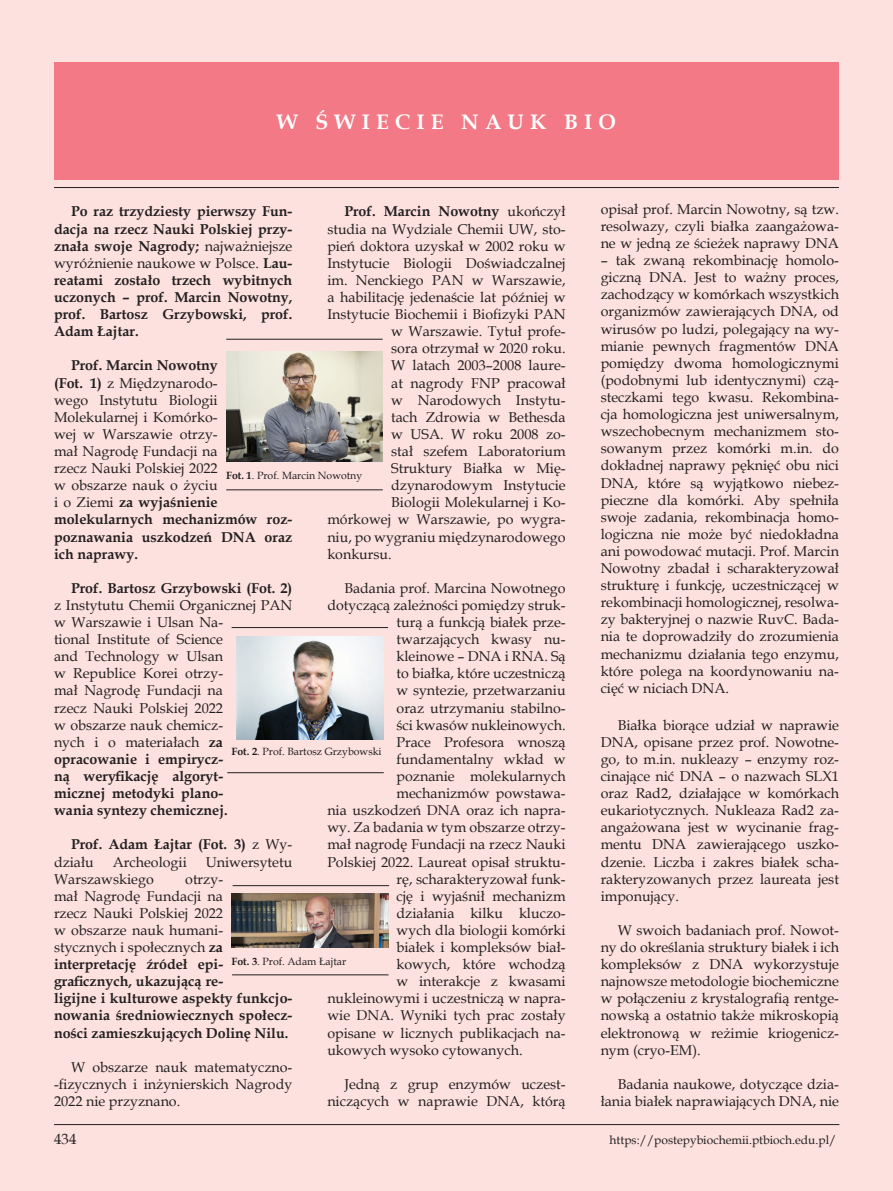
<style>
.page{position:relative;width:893px;height:1191px;background:#fce1df}
.page>*{position:absolute;margin:0;border:0;box-sizing:border-box;transform-origin:0 0}
.Tytul_glowny{font:700 21px "Book Antiqua";letter-spacing:.295em;color:#fff}
.t1{font:15px "Book Antiqua";color:#231f20}
.Body_tekst{font:14.25px/17.1px "Book Antiqua";color:#231f20;text-align:justify}
.Body_tekst-2{font:700 14.25px/17.1px "Book Antiqua";color:#231f20}
.t2{font:12px "Book Antiqua";color:#231f20}
.Figura{font:10.5px "Book Antiqua";color:#231f20}
.s1{font-weight:400}
.s2{font-weight:700}
</style>
<div class="page">
<hr style="left:54px;top:1124px;width:785px;height:1px;background:#231f20">
<div style="left:54px;top:63px;width:785px;height:116px;background:#f27985"></div>
<hr style="left:54px;top:187px;width:785px;height:1px;background:#231f20">
<img style="left:226px;top:351px;width:157px;height:110px">
<img style="left:236px;top:636px;width:147px;height:103px">
<img style="left:232px;top:894px;width:156px;height:53px">
<hr style="left:226px;top:339px;width:157px;height:1px;background:#231f20">
<hr style="left:226px;top:489px;width:157px;height:1px;background:#231f20">
<hr style="left:227px;top:772px;width:157px;height:1px;background:#231f20">
<hr style="left:232px;top:627px;width:156px;height:1px;background:#231f20">
<hr style="left:233px;top:885px;width:156px;height:1px;background:#231f20">
<hr style="left:232px;top:974px;width:157px;height:1px;background:#231f20">
<p class="Tytul_glowny" style="left:277px;top:107px;width:341px">W ŚWIECIE NAUK BIO</p>
<p class="Body_tekst-2" style="left:344px;top:203px;width:223px">Prof. Marcin Nowotny <span class="s1">ukończył</span></p>
<p class="Body_tekst" style="left:327px;top:220px;width:240px">studia na Wydziale Chemii UW, sto-</p>
<p class="Body_tekst" style="left:327px;top:237px;width:240px">pień doktora uzyskał w 2002 roku w</p>
<p class="Body_tekst" style="left:327px;top:254px;width:240px">Instytucie Biologii Doświadczalnej</p>
<p class="Body_tekst" style="left:327px;top:271px;width:240px">im. Nenckiego PAN w Warszawie,</p>
<p class="Body_tekst" style="left:327px;top:288px;width:240px">a habilitację jedenaście lat później w</p>
<p class="Body_tekst" style="left:327px;top:305px;width:240px">Instytucie Biochemii i Biofizyki PAN</p>
<p class="Body_tekst" style="left:391px;top:322px;width:176px">w Warszawie. Tytuł profe-</p>
<p class="Body_tekst" style="left:391px;top:339px;width:176px">sora otrzymał w 2020 roku.</p>
<p class="Body_tekst" style="left:391px;top:357px;width:176px">W latach 2003–2008 laure-</p>
<p class="Body_tekst" style="left:391px;top:374px;width:176px">at nagrody FNP pracował</p>
<p class="Body_tekst" style="left:391px;top:391px;width:176px">w Narodowych Instytu-</p>
<p class="Body_tekst" style="left:391px;top:408px;width:176px">tach Zdrowia w Bethesda</p>
<p class="Body_tekst" style="left:391px;top:425px;width:176px">w USA. W roku 2008 zo-</p>
<p class="Body_tekst" style="left:391px;top:442px;width:176px">stał szefem Laboratorium</p>
<p class="Body_tekst" style="left:391px;top:459px;width:176px">Struktury Białka w Mię-</p>
<p class="Body_tekst" style="left:391px;top:476px;width:176px">dzynarodowym Instytucie</p>
<p class="Body_tekst" style="left:391px;top:493px;width:176px">Biologii Molekularnej i Ko-</p>
<p class="Body_tekst" style="left:327px;top:510px;width:240px">mórkowej w Warszawie, po wygra-</p>
<p class="Body_tekst" style="left:327px;top:528px;width:240px">niu, po wygraniu międzynarodowego</p>
<p class="Body_tekst" style="left:327px;top:545px;width:66px">konkursu.</p>
<p class="Body_tekst" style="left:344px;top:579px;width:223px">Badania prof. Marcina Nowotnego</p>
<p class="Body_tekst" style="left:327px;top:596px;width:240px">dotyczącą zależności pomiędzy struk-</p>
<p class="Body_tekst" style="left:397px;top:613px;width:171px">turą a funkcją białek prze-</p>
<p class="Body_tekst" style="left:397px;top:630px;width:171px">twarzających kwasy nu-</p>
<p class="Body_tekst" style="left:397px;top:647px;width:171px">kleinowe – DNA i RNA. Są</p>
<p class="Body_tekst" style="left:397px;top:664px;width:171px">to białka, które uczestniczą</p>
<p class="Body_tekst" style="left:397px;top:681px;width:171px">w syntezie, przetwarzaniu</p>
<p class="Body_tekst" style="left:397px;top:699px;width:171px">oraz utrzymaniu stabilno-</p>
<p class="Body_tekst" style="left:397px;top:716px;width:171px">ści kwasów nukleinowych.</p>
<p class="Body_tekst" style="left:397px;top:733px;width:171px">Prace Profesora wnoszą</p>
<p class="Body_tekst" style="left:397px;top:750px;width:171px">fundamentalny wkład w</p>
<p class="Body_tekst" style="left:397px;top:767px;width:171px">poznanie molekularnych</p>
<p class="Body_tekst" style="left:397px;top:784px;width:171px">mechanizmów powstawa-</p>
<p class="Body_tekst" style="left:327px;top:801px;width:240px">nia uszkodzeń DNA oraz ich napra-</p>
<p class="Body_tekst" style="left:327px;top:818px;width:240px">wy. Za badania w tym obszarze otrzy-</p>
<p class="Body_tekst" style="left:327px;top:835px;width:240px">mał nagrodę Fundacji na rzecz Nauki</p>
<p class="Body_tekst" style="left:327px;top:852px;width:240px">Polskiej 2022. Laureat opisał struktu-</p>
<p class="Body_tekst" style="left:397px;top:870px;width:171px">rę, scharakteryzował funk-</p>
<p class="Body_tekst" style="left:397px;top:887px;width:171px">cję i wyjaśnił mechanizm</p>
<p class="Body_tekst" style="left:397px;top:904px;width:171px">działania kilku kluczo-</p>
<p class="Body_tekst" style="left:397px;top:921px;width:171px">wych dla biologii komórki</p>
<p class="Body_tekst" style="left:397px;top:938px;width:171px">białek i kompleksów biał-</p>
<p class="Body_tekst" style="left:397px;top:955px;width:171px">kowych, które wchodzą</p>
<p class="Body_tekst" style="left:397px;top:972px;width:171px">w interakcje z kwasami</p>
<p class="Body_tekst" style="left:327px;top:989px;width:240px">nukleinowymi i uczestniczą w napra-</p>
<p class="Body_tekst" style="left:327px;top:1006px;width:240px">wie DNA. Wyniki tych prac zostały</p>
<p class="Body_tekst" style="left:327px;top:1023px;width:240px">opisane w licznych publikacjach na-</p>
<p class="Body_tekst" style="left:327px;top:1041px;width:197px">ukowych wysoko cytowanych.</p>
<p class="Body_tekst" style="left:327px;top:1075px;width:240px;text-align:right">Jedną z grup enzymów uczest&shy;niczących w naprawie DNA, którą</p>
<p class="Body_tekst-2" style="left:54px;top:203px;width:240px;text-align:justify;text-indent:17px">Po raz trzydziesty pierwszy Fun&shy;dacja na rzecz Nauki Polskiej przy&shy;znała swoje Nagrody; <span class="s1">najważniejsze wyróżnienie naukowe w Polsce.</span> Lau&shy;reatami zostało trzech wybitnych uczonych – prof. Marcin Nowotny, prof. Bartosz Grzybowski, prof.<br>Adam Łajtar.</p>
<p class="Body_tekst" style="left:54px;top:357px;width:240px;text-align:left;text-indent:17px"><span class="s2">Prof. Marcin Nowotny<br>(Fot. 1)</span> z Międzynarodo-<br>wego Instytutu Biologii<br>Molekularnej i Komórko-<br>wej w Warszawie otrzy-<br>mał Nagrodę Fundacji na<br>rzecz Nauki Polskiej 2022<br>w obszarze nauk o życiu<br>i o Ziemi <span class="s2">za wyjaśnienie molekularnych mechanizmów roz&shy;poznawania uszkodzeń DNA oraz ich naprawy.</span></p>
<p class="Body_tekst" style="left:54px;top:579px;width:240px;text-align:left;text-indent:17px"><span class="s2">Prof. Bartosz Grzybowski (Fot. 2) </span>z Instytutu Chemii Organicznej PAN w Warszawie i Ulsan Na-<br>tional Institute of Science<br>and Technology w Ulsan<br>w Republice Korei otrzy-<br>mał Nagrodę Fundacji na<br>rzecz Nauki Polskiej 2022<br>w obszarze nauk chemicz-<br>nych i o materiałach <span class="s2">za opracowanie i empirycz-<br>ną weryfikację algoryt-<br>micznej metodyki plano-<br>wania syntezy chemicznej.</span></p>
<p class="Body_tekst-2" style="left:54px;top:836px;width:240px;text-indent:17px">Prof. Adam Łajtar (Fot. 3) <span class="s1">z Wy&shy;działu</span></p>
<p class="Figura" style="left:226px;top:468px;width:137px"><span class="s2">Fot. 1</span>. Prof. Marcin Nowotny</p>
<p class="Figura" style="left:232px;top:744px;width:152px"><span class="s2">Fot. 2</span>. Prof. Bartosz Grzybowski</p>
<p class="Body_tekst" style="left:113px;top:852px;width:76px">Archeologii</p>
<p class="Body_tekst" style="left:206px;top:852px;width:88px">Uniwersytetu</p>
<p class="Body_tekst" style="left:54px;top:870px;width:101px">Warszawskiego</p>
<p class="Body_tekst-2" style="left:54px;top:870px;width:240px;text-indent:131px"><span class="s1">otrzy-<br>mał Nagrodę Fundacji na<br>rzecz Nauki Polskiej 2022<br>w obszarze nauk humani-<br>stycznych i społecznych</span> za interpretację źródeł epi&shy;graficznych, ukazującą re-<br>ligijne i kulturowe aspekty funkcjo&shy;nowania średniowiecznych społecz&shy;ności zamieszkujących Dolinę Nilu.</p>
<p class="Body_tekst" style="left:54px;top:1058px;width:240px;text-indent:17px">W obszarze nauk matematyczno--fizycznych i inżynierskich Nagrody 2022 nie przyznano.</p>
<p class="Figura" style="left:232px;top:953px;width:116px"><span class="s2">Fot. 3</span>. Prof. Adam Łajtar</p>
<p class="Body_tekst" style="left:601px;top:200px;width:240px">opisał prof. Marcin Nowotny, są tzw. resolwazy, czyli białka zaangażowa&shy;ne w jedną ze ścieżek naprawy DNA</p>
<p class="Body_tekst" style="left:601px;top:251px;width:240px">– tak zwaną rekombinację homolo&shy;giczną DNA. Jest to ważny proces, zachodzący w komórkach wszystkich organizmów zawierających DNA, od wirusów po ludzi, polegający na wy&shy;mianie pewnych fragmentów DNA pomiędzy dwoma homologicznymi (podobnymi lub identycznymi) czą&shy;steczkami tego kwasu. Rekombina&shy;cja homologiczna jest uniwersalnym, wszechobecnym mechanizmem sto&shy;sowanym przez komórki m.in. do dokładnej naprawy pęknięć obu nici DNA, które są wyjątkowo niebez&shy;pieczne dla komórki. Aby spełniła swoje zadania, rekombinacja homo&shy;logiczna nie może być niedokładna ani powodować mutacji. Prof. Marcin Nowotny zbadał i scharakteryzował strukturę i funkcję, uczestniczącej w rekombinacji homologicznej, resolwa&shy;zy bakteryjnej o nazwie RuvC. Bada&shy;nia te doprowadziły do zrozumienia mechanizmu działania tego enzymu, które polega na koordynowaniu na&shy;cięć w niciach DNA.</p>
<p class="Body_tekst" style="left:601px;top:716px;width:240px;text-indent:17px">Białka biorące udział w naprawie DNA, opisane przez prof. Nowotne&shy;go, to m.in. nukleazy – enzymy roz&shy;cinające nić DNA – o nazwach SLX1 oraz Rad2, działające w komórkach eukariotycznych. Nukleaza Rad2 za&shy;angażowana jest w wycinanie frag&shy;mentu DNA zawierającego uszko&shy;dzenie. Liczba i zakres białek scha&shy;rakteryzowanych przez laureata jest imponujący.</p>
<p class="Body_tekst" style="left:601px;top:921px;width:240px;text-indent:17px">W swoich badaniach prof. Nowot&shy;ny do określania struktury białek i ich kompleksów z DNA wykorzystuje najnowsze metodologie biochemiczne w połączeniu z krystalografią rentge&shy;nowską a ostatnio także mikroskopią elektronową w reżimie kriogenicz&shy;nym (cryo-EM).</p>
<p class="Body_tekst" style="left:601px;top:1075px;width:240px;text-align:right">Badania naukowe, dotyczące dzia&shy;łania białek naprawiających DNA, nie</p>
<p class="t1" style="left:54px;top:1128px;width:24px">434</p>
<p class="t2" style="left:610px;top:1131px;width:228px">https://postepybiochemii.ptbioch.edu.pl/</p>
</div>
